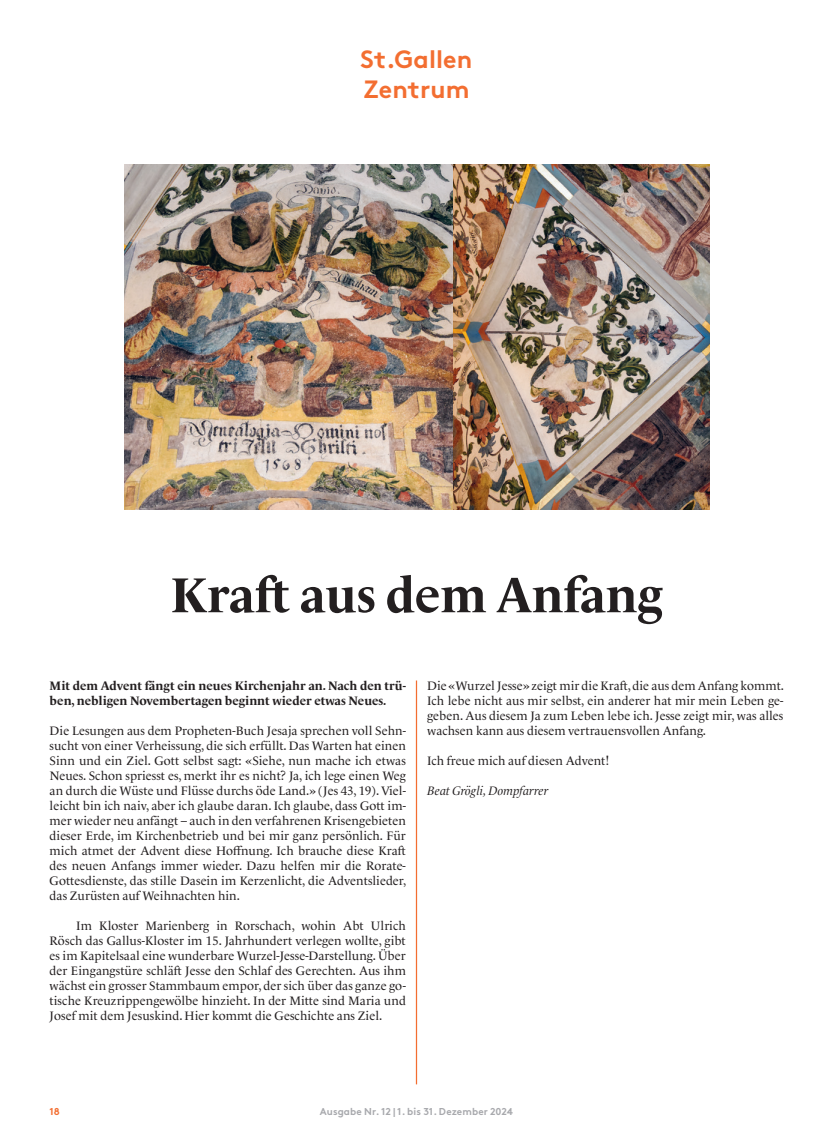
<style>
.page{position:relative;width:833px;height:1134px;background:#fff}
.page>*{position:absolute;margin:0;border:0;box-sizing:border-box;transform-origin:0 0}
.t1{font:700 50px "Le Monde Livre Pro";letter-spacing:-.005em;color:#231f20}
.t2{font:700 25px/30px "Brown Pro";letter-spacing:.005em;color:#f36e31}
.t3{font:12.5px/15px "Le Monde Livre Pro";letter-spacing:.005em;color:#231f20;text-align:justify}
.t4{font:700 12.5px/15px "Le Monde Livre Pro";color:#231f20}
.t5{font:italic 12.5px "Le Monde Livre Pro";color:#231f20}
.t6{font:700 10px "Brown Pro";letter-spacing:.01em;color:#a8a9ad}
.t7{font:700 10px "Brown Pro";color:#f36e31}
</style>
<div class="page">
<hr style="left:416px;top:680px;width:1px;height:404px;background:#f36e31">
<img style="left:452px;top:165px;width:257px;height:345px">
<img style="left:125px;top:165px;width:327px;height:345px">
<h2 class="t2" style="left:361px;top:42px;width:113px">St.Gallen<br>Zentrum</h2>
<h1 class="t1" style="left:171px;top:556px;width:493px">Kraft aus dem Anfang</h1>
<p class="t4" style="left:50px;top:677px;width:358px">Mit dem Advent fängt ein neues Kirchenjahr an. Nach den trü&shy;ben, nebligen Novembertagen beginnt wieder etwas Neues.</p>
<p class="t3" style="left:50px;top:722px;width:358px">Die Lesungen aus dem Propheten-Buch Jesaja sprechen voll Sehn&shy;sucht von einer Verheissung, die sich erfüllt. Das Warten hat einen Sinn und ein Ziel. Gott selbst sagt: «Siehe, nun mache ich etwas Neues. Schon spriesst es, merkt ihr es nicht? Ja, ich lege einen Weg an durch die Wüste und Flüsse durchs öde Land.» (Jes 43, 19). Viel&shy;leicht bin ich naiv, aber ich glaube daran. Ich glaube, dass Gott im&shy;mer wieder neu anfängt – auch in den verfahrenen Krisengebieten dieser Erde, im Kirchenbetrieb und bei mir ganz persönlich. Für mich atmet der Advent diese Hoffnung. Ich brauche diese Kraft des neuen Anfangs immer wieder. Dazu helfen mir die Rorate-Gottesdienste, das stille Dasein im Kerzenlicht, die Adventslieder, das Zurüsten auf Weihnachten hin.</p>
<p class="t3" style="left:50px;top:917px;width:358px;text-indent:27px">Im Kloster Marienberg in Rorschach, wohin Abt Ulrich Rösch das Gallus-Kloster im 15. Jahrhundert verlegen wollte, gibt es im Kapitelsaal eine wunderbare Wurzel-Jesse-Darstellung. Über der Eingangstüre schläft Jesse den Schlaf des Gerechten. Aus ihm wächst ein grosser Stammbaum empor, der sich über das ganze go&shy;tische Kreuzrippengewölbe hinzieht. In der Mitte sind Maria und Josef mit dem Jesuskind. Hier kommt die Geschichte ans Ziel.</p>
<p class="t3" style="left:427px;top:677px;width:358px">Die «Wurzel Jesse» zeigt mir die Kraft, die aus dem Anfang kommt.<br>Ich lebe nicht aus mir selbst, ein anderer hat mir mein Leben ge&shy;geben. Aus diesem Ja zum Leben lebe ich. Jesse zeigt mir, was alles wachsen kann aus diesem vertrauensvollen Anfang.</p>
<p class="t3" style="left:427px;top:752px;width:184px">Ich freue mich auf diesen Advent!</p>
<p class="t5" style="left:427px;top:781px;width:123px">Beat Grögli, Dompfarrer</p>
<p class="t7" style="left:50px;top:1103px;width:12px">18</p>
<p class="t6" style="left:320px;top:1103px;width:195px">Ausgabe Nr. 12 | 1. bis 31. Dezember 2024</p>
</div>
